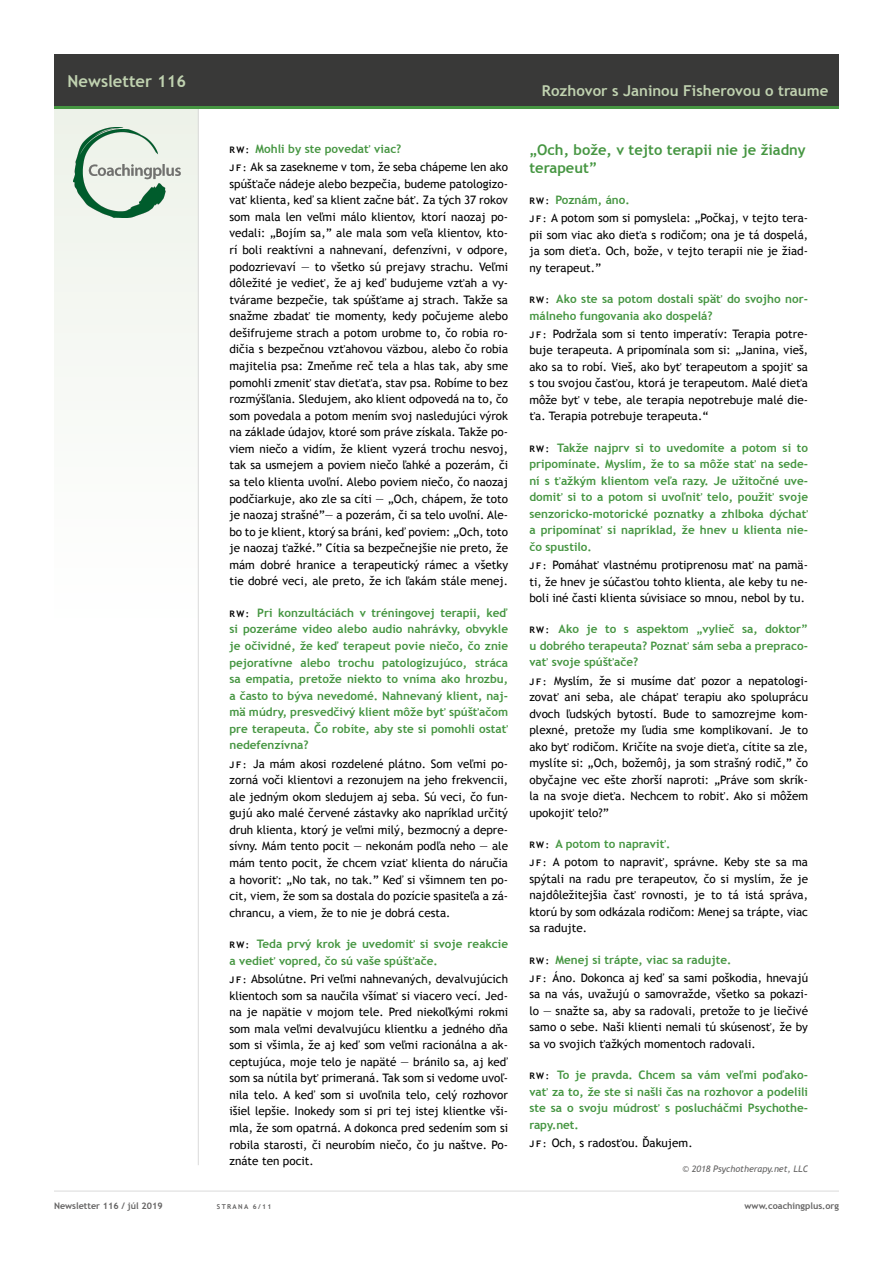
<style>
.page{position:relative;width:893px;height:1263px;background:#fff}
.page>*{position:absolute;margin:0;border:0;box-sizing:border-box;transform-origin:0 0}
.t1{font:700 16.5px "Trebuchet MS";color:#c0d2b0}
.t2{font:700 15px "Trebuchet MS";color:#c0d2b0}
.t3{font:700 14.7px/17.7px "Trebuchet MS";color:#469642}
.t4{font:11.7px/16.5px "Trebuchet MS";color:#000;text-align:justify}
.t5{font:700 11.7px/16.5px "Trebuchet MS";color:#469642;text-align:justify}
.t6{font:700 9px "Trebuchet MS";color:#646363}
.t7{font:italic 9px "Trebuchet MS";color:#646363}
.t8{font:700 6.75px "Trebuchet MS";letter-spacing:.2em;color:#646363}
.s1{font-weight:700;font-size:9px}
.s2{font-weight:700;color:#469642}
.s3{font-size:9px;color:#000}
</style>
<div class="page">
<div style="left:54px;top:106px;width:145px;height:525px;background:#f7f9f6"></div>
<hr style="left:54px;top:1191px;width:785px;height:1px;background:#dadada">
<hr style="left:198px;top:108px;width:1px;height:1057px;background:#dadada">
<div style="left:54px;top:54px;width:785px;height:53px;background:#393938"></div>
<hr style="left:54px;top:106px;width:785px;height:3px;background:#469642">
<img style="left:74px;top:127px;width:106px;height:91px">
<h1 class="t1" style="left:68px;top:70px;width:120px">Newsletter 116</h1>
<p class="t4" style="left:229px;top:140px;width:280px;line-height:18.3px"><span class="s1">R W :</span> <span class="s2">Mohli by ste povedať viac?<br></span><span class="s1">J F :</span> Ak sa zasekneme v tom, že seba chápeme len ako</p>
<p class="t4" style="left:229px;top:176px;width:280px">spúšťače nádeje alebo bezpečia, budeme patologizo&shy;vať klienta, keď sa klient začne báť. Za tých 37 rokov som mala len veľmi málo klientov, ktorí naozaj po&shy;vedali: „Bojím sa,” ale mala som veľa klientov, kto&shy;rí boli reaktívni a nahnevaní, defenzívni, v odpore, podozrievaví — to všetko sú prejavy strachu. Veľmi dôležité je vedieť, že aj keď budujeme vzťah a vy&shy;tvárame bezpečie, tak spúšťame aj strach. Takže sa snažme zbadať tie momenty, kedy počujeme alebo dešifrujeme strach a potom urobme to, čo robia ro&shy;dičia s bezpečnou vzťahovou väzbou, alebo čo robia majitelia psa: Zmeňme reč tela a hlas tak, aby sme pomohli zmeniť stav dieťaťa, stav psa. Robíme to bez rozmýšľania. Sledujem, ako klient odpovedá na to, čo som povedala a potom mením svoj nasledujúci výrok na základe údajov, ktoré som práve získala. Takže po&shy;viem niečo a vidím, že klient vyzerá trochu nesvoj, tak sa usmejem a poviem niečo ľahké a pozerám, či sa telo klienta uvoľní. Alebo poviem niečo, čo naozaj podčiarkuje, ako zle sa cíti — „Och, chápem, že toto je naozaj strašné”— a pozerám, či sa telo uvoľní. Ale&shy;bo to je klient, ktorý sa bráni, keď poviem: „Och, toto je naozaj ťažké.” Cítia sa bezpečnejšie nie preto, že mám dobré hranice a terapeutický rámec a všetky tie dobré veci, ale preto, že ich ľakám stále menej.</p>
<p class="t5" style="left:229px;top:604px;width:280px"><span class="s3">R W :</span> Pri konzultáciách v tréningovej terapii, keď si pozeráme video alebo audio nahrávky, obvykle je očividné, že keď terapeut povie niečo, čo znie pejoratívne alebo trochu patologizujúco, stráca sa empatia, pretože niekto to vníma ako hrozbu, a často to býva nevedomé. Nahnevaný klient, naj&shy;mä múdry, presvedčivý klient môže byť spúšťačom pre terapeuta. Čo robíte, aby ste si pomohli ostať nedefenzívna?</p>
<p class="t4" style="left:229px;top:755px;width:280px"><span class="s1">J F :</span> Ja mám akosi rozdelené plátno. Som veľmi po&shy;zorná voči klientovi a rezonujem na jeho frekvencii, ale jedným okom sledujem aj seba. Sú veci, čo fun&shy;gujú ako malé červené zástavky ako napríklad určitý druh klienta, ktorý je veľmi milý, bezmocný a depre&shy;sívny. Mám tento pocit — nekonám podľa neho — ale mám tento pocit, že chcem vziať klienta do náručia a hovoriť: „No tak, no tak.” Keď si všimnem ten po&shy;cit, viem, že som sa dostala do pozície spasiteľa a zá&shy;chrancu, a viem, že to nie je dobrá cesta.</p>
<p class="t5" style="left:229px;top:936px;width:280px"><span class="s3">R W :</span> Teda prvý krok je uvedomiť si svoje reakcie a vedieť vopred, čo sú vaše spúšťače.</p>
<p class="t4" style="left:229px;top:971px;width:280px"><span class="s1">J F :</span> Absolútne. Pri veľmi nahnevaných, devalvujúcich klientoch som sa naučila všímať si viacero vecí. Jed&shy;na je napätie v mojom tele. Pred niekoľkými rokmi som mala veľmi devalvujúcu klientku a jedného dňa som si všimla, že aj keď som veľmi racionálna a ak&shy;ceptujúca, moje telo je napäté — bránilo sa, aj keď som sa nútila byť primeraná. Tak som si vedome uvoľ&shy;nila telo. A keď som si uvoľnila telo, celý rozhovor išiel lepšie. Inokedy som si pri tej istej klientke vši&shy;mla, že som opatrná. A dokonca pred sedením som si robila starosti, či neurobím niečo, čo ju naštve. Po&shy;znáte ten pocit.</p>
<p class="t2" style="left:542px;top:81px;width:288px">Rozhovor s Janinou Fisherovou o traume</p>
<p class="t3" style="left:529px;top:141px;width:278px">„Och, bože, v tejto terapii nie je žiadny terapeut”</p>
<p class="t4" style="left:529px;top:191px;width:280px;line-height:18.1px"><span class="s1">R W :</span> <span class="s2">Poznám, áno.<br></span><span class="s1">J F :</span> A potom som si pomyslela: „Počkaj, v tejto tera-</p>
<p class="t4" style="left:529px;top:227px;width:280px">pii som viac ako dieťa s rodičom; ona je tá dospelá, ja som dieťa. Och, bože, v tejto terapii nie je žiad&shy;ny terapeut.”</p>
<p class="t5" style="left:529px;top:291px;width:280px"><span class="s3">R W :</span> Ako ste sa potom dostali späť do svojho nor&shy;málneho fungovania ako dospelá?</p>
<p class="t4" style="left:529px;top:326px;width:280px"><span class="s1">J F :</span> Podržala som si tento imperatív: Terapia potre&shy;buje terapeuta. A pripomínala som si: „Janina, vieš, ako sa to robí. Vieš, ako byť terapeutom a spojiť sa s tou svojou časťou, ktorá je terapeutom. Malé dieťa môže byť v tebe, ale terapia nepotrebuje malé die&shy;ťa. Terapia potrebuje terapeuta.“</p>
<p class="t5" style="left:529px;top:439px;width:280px"><span class="s3">R W :</span> Takže najprv si to uvedomíte a potom si to pripomínate. Myslím, že to sa môže stať na sede&shy;ní s ťažkým klientom veľa razy. Je užitočné uve&shy;domiť si to a potom si uvoľniť telo, použiť svoje senzoricko-motorické poznatky a zhlboka dýchať a pripomínať si napríklad, že hnev u klienta nie&shy;čo spustilo.</p>
<p class="t4" style="left:529px;top:557px;width:280px"><span class="s1">J F :</span> Pomáhať vlastnému protiprenosu mať na pamä&shy;ti, že hnev je súčasťou tohto klienta, ale keby tu ne&shy;boli iné časti klienta súvisiace so mnou, nebol by tu.</p>
<p class="t5" style="left:529px;top:621px;width:280px"><span class="s3">R W :</span> Ako je to s aspektom „vylieč sa, doktor” u dobrého terapeuta? Poznať sám seba a prepraco&shy;vať svoje spúšťače?</p>
<p class="t4" style="left:529px;top:672px;width:280px"><span class="s1">J F :</span> Myslím, že si musíme dať pozor a nepatologi&shy;zovať ani seba, ale chápať terapiu ako spoluprácu dvoch ľudských bytostí. Bude to samozrejme kom&shy;plexné, pretože my ľudia sme komplikovaní. Je to ako byť rodičom. Kričíte na svoje dieťa, cítite sa zle, myslíte si: „Och, božemôj, ja som strašný rodič,” čo obyčajne vec ešte zhorší naproti: „Práve som skrík&shy;la na svoje dieťa. Nechcem to robiť. Ako si môžem upokojiť telo?”</p>
<p class="t4" style="left:529px;top:835px;width:280px;line-height:18.1px"><span class="s1">R W :</span> <span class="s2">A potom to napraviť.<br></span><span class="s1">J F :</span> A potom to napraviť, správne. Keby ste sa ma</p>
<p class="t4" style="left:529px;top:870px;width:280px">spýtali na radu pre terapeutov, čo si myslím, že je najdôležitejšia časť rovnosti, je to tá istá správa, ktorú by som odkázala rodičom: Menej sa trápte, viac sa radujte.</p>
<p class="t4" style="left:529px;top:950px;width:280px;line-height:18.1px"><span class="s1">R W :</span> <span class="s2">Menej si trápte, viac sa radujte.<br></span><span class="s1">J F :</span> Áno. Dokonca aj keď sa sami poškodia, hnevajú</p>
<p class="t4" style="left:529px;top:986px;width:280px">sa na vás, uvažujú o samovražde, všetko sa pokazi&shy;lo — snažte sa, aby sa radovali, pretože to je liečivé samo o sebe. Naši klienti nemali tú skúsenosť, že by sa vo svojich ťažkých momentoch radovali.</p>
<p class="t5" style="left:529px;top:1067px;width:280px"><span class="s3">R W :</span> To je pravda. Chcem sa vám veľmi poďako&shy;vať za to, že ste si našli čas na rozhovor a podelili ste sa o svoju múdrosť s poslucháčmi Psychothe&shy;rapy.net.</p>
<p class="t4" style="left:529px;top:1135px;width:165px"><span class="s1">J F :</span> Och, s radosťou. Ďakujem.</p>
<p class="t7" style="left:683px;top:1163px;width:127px">© 2018 Psychotherapy.net, LLC</p>
<p class="t6" style="left:54px;top:1200px;width:110px">Newsletter 116 / júl 2019</p>
<p class="t8" style="left:217px;top:1202px;width:56px">STRANA 6/11</p>
<p class="t6" style="left:745px;top:1200px;width:96px">www.coachingplus.org</p>
</div>
